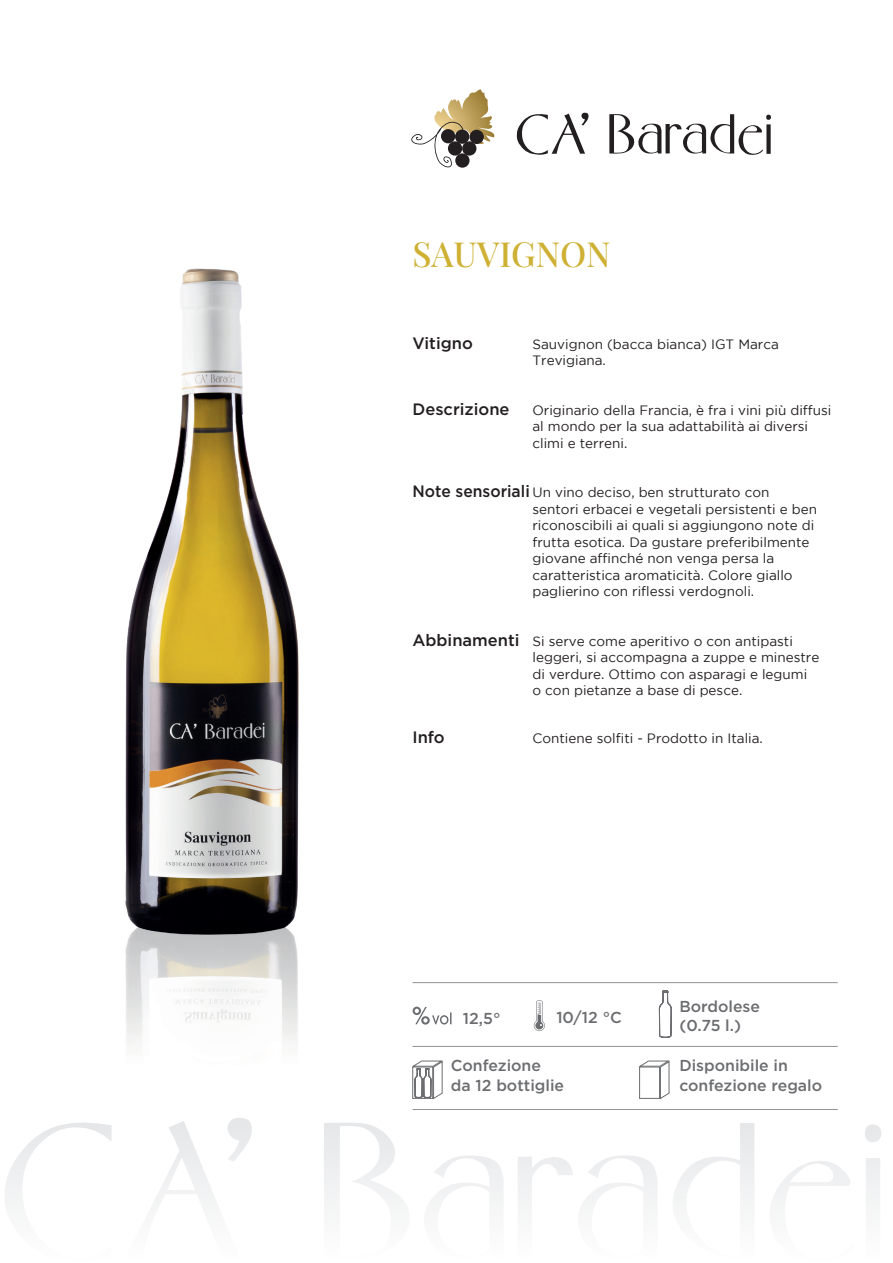
<style>
.page{position:relative;width:893px;height:1263px;background:#fff}
.page>*{position:absolute;margin:0;border:0;box-sizing:border-box;transform-origin:0 0}
.t1{font:34.5px "Playfair Display";letter-spacing:-.005em;color:#ceb033}
.t2{font:500 16.5px "Gotham Pro";color:#231f20}
.t3{font:500 15.9px/19.8px "Gotham Pro";color:#6c6d70}
.t4{font:13.5px/16.5px "Gotham";color:#231f20}
.s1{font-family:"Gotham Pro";font-weight:500;font-size:16.5px}
</style>
<div class="page">
<svg style="left:5px;top:1122px;width:107px;height:85px"></svg>
<svg style="left:152px;top:1118px;width:100px;height:89px"></svg>
<svg style="left:324px;top:1123px;width:83px;height:84px"></svg>
<svg style="left:518px;top:1155px;width:139px;height:52px"></svg>
<svg style="left:673px;top:1123px;width:81px;height:84px"></svg>
<svg style="left:771px;top:1161px;width:79px;height:46px"></svg>
<svg style="left:865px;top:1124px;width:16px;height:83px"></svg>
<svg style="left:428px;top:1155px;width:75px;height:52px"></svg>
<svg style="left:411px;top:89px;width:84px;height:79px"></svg>
<svg style="left:517px;top:113px;width:72px;height:42px"></svg>
<svg style="left:609px;top:114px;width:162px;height:41px"></svg>
<hr style="left:413px;top:982px;width:425px;height:1px;background:#949196">
<hr style="left:413px;top:1046px;width:425px;height:1px;background:#949196">
<hr style="left:413px;top:1109px;width:425px;height:1px;background:#949196">
<svg style="left:534px;top:1000px;width:11px;height:31px"></svg>
<svg style="left:413px;top:1007px;width:39px;height:17px"></svg>
<svg style="left:659px;top:990px;width:13px;height:48px"></svg>
<svg style="left:412px;top:1060px;width:31px;height:39px"></svg>
<svg style="left:638px;top:1060px;width:32px;height:39px"></svg>
<img style="left:125px;top:268px;width:174px;height:776px">
<h1 class="t1" style="left:413px;top:227px;width:199px">SAUVIGNON</h1>
<p class="t2" style="left:412px;top:333px;width:62px">Vitigno</p>
<p class="t4" style="left:532px;top:335px;width:248px">Sauvignon (bacca bianca) IGT Marca<br>Trevigiana.</p>
<p class="t2" style="left:412px;top:399px;width:99px">Descrizione</p>
<p class="t4" style="left:532px;top:401px;width:300px">Originario della Francia, è fra i vini più diffusi al mondo per la sua adattabilità ai diversi climi e terreni.</p>
<p class="t4" style="left:532px;top:484px;width:286px;text-indent:-120px"><span class="s1">Note sensoriali</span> Un vino deciso, ben strutturato con sentori erbacei e vegetali persistenti e ben riconoscibili ai quali si aggiungono note di frutta esotica. Da gustare preferibilmente giovane affinché non venga persa la caratteristica aromaticità. Colore giallo paglierino con riflessi verdognoli.</p>
<p class="t4" style="left:532px;top:632px;width:288px;text-indent:-120px"><span class="s1">Abbinamenti</span> Si serve come aperitivo o con antipasti leggeri, si accompagna a zuppe e minestre di verdure. Ottimo con asparagi e legumi<br>o con pietanze a base di pesce.</p>
<p class="t2" style="left:412px;top:728px;width:34px">Info</p>
<p class="t4" style="left:532px;top:730px;width:232px">Contiene solfiti - Prodotto in Italia.</p>
<p class="t3" style="left:463px;top:1008px;width:39px">12,5°</p>
<p class="t3" style="left:556px;top:1007px;width:67px">10/12 °C</p>
<p class="t3" style="left:679px;top:996px;width:82px">Bordolese (0.75 l.)</p>
<p class="t3" style="left:451px;top:1055px;width:115px">Confezione da 12 bottiglie</p>
<p class="t3" style="left:679px;top:1055px;width:144px">Disponibile in confezione regalo</p>
</div>
